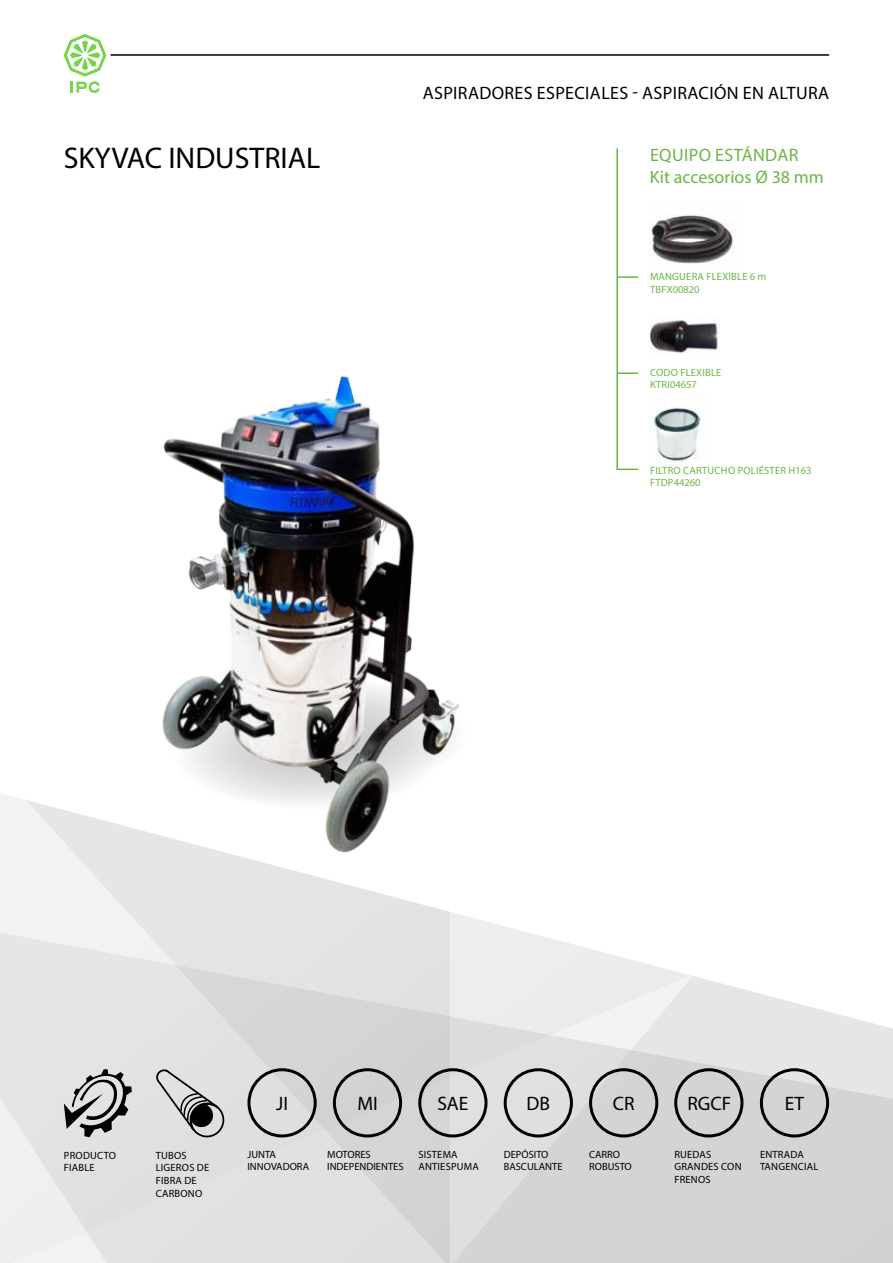
<style>
.page{position:relative;width:893px;height:1263px;background:#fff}
.page>*{position:absolute;margin:0;border:0;box-sizing:border-box;transform-origin:0 0}
.t1{font:30px "Myriad Pro";color:#000}
.t2{font:19.5px "Myriad Pro";color:#000}
.t3{font:18px "Myriad Pro";letter-spacing:.02em;color:#000}
.t4{font:18px/21.6px "Myriad Pro";letter-spacing:.005em;color:#6bb644}
.t5{font:10.5px/12.6px "Myriad Pro";letter-spacing:.02em;color:#000}
.t6{font:10.5px/12.6px "Myriad Pro";letter-spacing:.02em;color:#6bb644}
.t7{font:10.5px/12.6px "Myriad Pro";color:#000}
</style>
<div class="page">
<svg style="left:0;top:825px;width:450px;height:438px;background:#e1e1e1"></svg>
<svg style="left:450px;top:912px;width:443px;height:351px"></svg>
<hr style="left:111px;top:54px;width:718px;height:2px;background:#000">
<svg style="left:64px;top:34px;width:42px;height:59px"></svg>
<svg style="left:61px;top:809px;width:52px;height:19px"></svg>
<img style="left:113px;top:376px;width:346px;height:483px">
<img style="left:650px;top:320px;width:69px;height:33px">
<hr style="left:616px;top:148px;width:2px;height:322px;background:#6bb644">
<hr style="left:618px;top:372px;width:20px;height:2px;background:#6bb644">
<svg style="left:618px;top:469px;width:20px;height:1px"></svg>
<hr style="left:618px;top:276px;width:20px;height:2px;background:#6bb644">
<img style="left:650px;top:214px;width:84px;height:50px">
<img style="left:648px;top:407px;width:53px;height:54px">
<svg style="left:64px;top:1069px;width:68px;height:68px;background:#a2a2a2"></svg>
<svg style="left:155px;top:1068px;width:72px;height:111px;background:#c6c6c6"></svg>
<div style="left:418px;top:1068px;width:69px;height:69px;border:3px solid #000;border-radius:50%"></div>
<div style="left:589px;top:1068px;width:69px;height:69px;border:3px solid #000;border-radius:50%"></div>
<div style="left:504px;top:1068px;width:69px;height:69px;border:3px solid #000;border-radius:50%"></div>
<div style="left:247px;top:1068px;width:70px;height:69px;border:3px solid #000;border-radius:50%"></div>
<div style="left:333px;top:1068px;width:69px;height:69px;border:3px solid #000;border-radius:50%"></div>
<h1 class="t1" style="left:64px;top:139px;width:258px">SKYVAC INDUSTRIAL</h1>
<h3 class="t3" style="left:423px;top:82px;width:408px">ASPIRADORES ESPECIALES - ASPIRACIÓN EN ALTURA</h3>
<h3 class="t4" style="left:650px;top:144px;width:176px">EQUIPO ESTÁNDAR<br>Kit accesorios Ø 38 mm</h3>
<p class="t6" style="left:650px;top:270px;width:118px">MANGUERA FLEXIBLE 6 m<br>TBFX00820</p>
<p class="t6" style="left:650px;top:366px;width:73px">CODO FLEXIBLE<br>KTRI04657</p>
<p class="t6" style="left:650px;top:464px;width:163px">FILTRO CARTUCHO POLIÉSTER H163<br>FTDP44260</p>
<p class="t5" style="left:64px;top:1149px;width:54px">PRODUCTO<br>FIABLE</p>
<p class="t5" style="left:156px;top:1149px;width:55px">TUBOS<br>LIGEROS DE<br>FIBRA DE<br>CARBONO</p>
<h2 class="t2" style="left:276px;top:1091px;width:13px">JI</h2>
<p class="t7" style="left:247px;top:1148px;width:63px">JUNTA<br>INNOVADORA</p>
<h2 class="t2" style="left:357px;top:1091px;width:22px">MI</h2>
<h2 class="t2" style="left:437px;top:1091px;width:33px">SAE</h2>
<p class="t7" style="left:327px;top:1148px;width:78px">MOTORES<br>INDEPENDIENTES</p>
<p class="t5" style="left:418px;top:1148px;width:62px">SISTEMA<br>ANTIESPUMA</p>
<h2 class="t2" style="left:526px;top:1091px;width:25px">DB</h2>
<p class="t7" style="left:504px;top:1148px;width:60px">DEPÓSITO<br>BASCULANTE</p>
<h2 class="t2" style="left:613px;top:1091px;width:23px">CR</h2>
<p class="t7" style="left:589px;top:1148px;width:44px">CARRO<br>ROBUSTO</p>
<h2 class="t2" style="left:687px;top:1091px;width:45px">RGCF</h2>
<p class="t5" style="left:674px;top:1148px;width:69px">RUEDAS<br>GRANDES CON<br>FRENOS</p>
<h2 class="t2" style="left:785px;top:1091px;width:21px">ET</h2>
<p class="t5" style="left:760px;top:1148px;width:60px">ENTRADA<br>TANGENCIAL</p>
</div>
